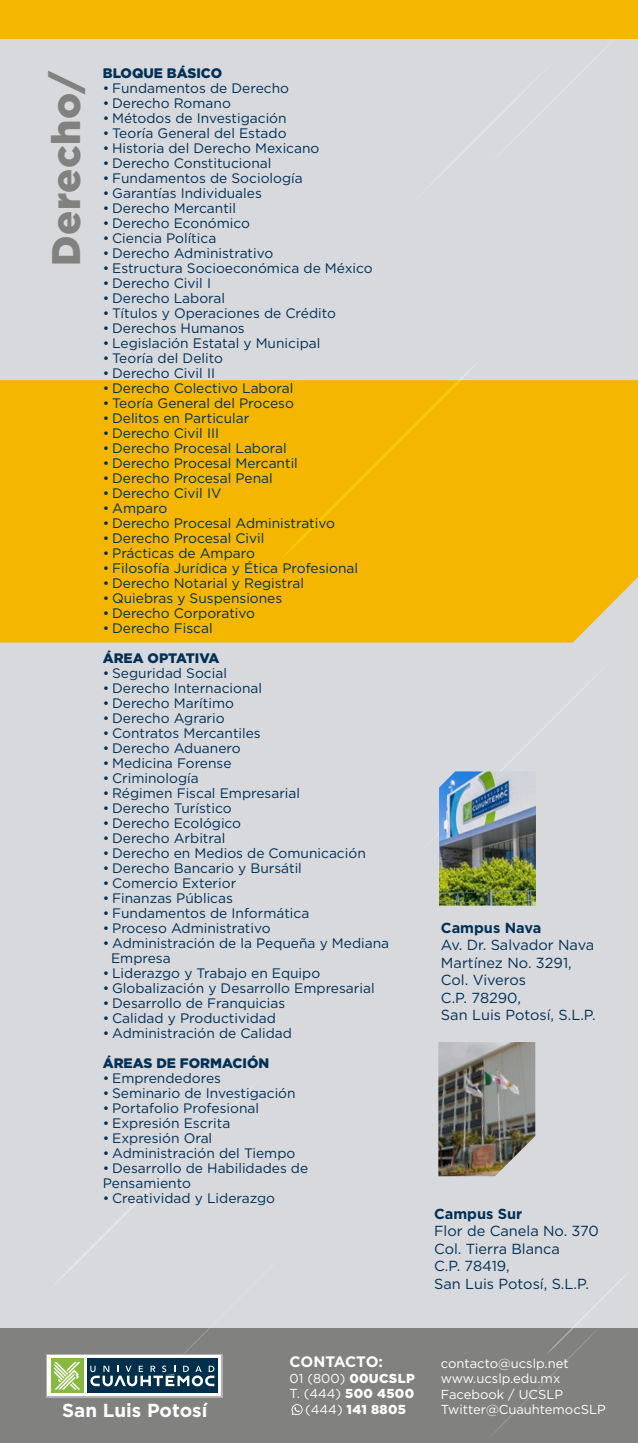
<style>
.page{position:relative;width:638px;height:1443px;background:#d7d9dd}
.page>*{position:absolute;margin:0;border:0;box-sizing:border-box;transform-origin:0 0}
.t1{font:900 39.88px "Gotham";letter-spacing:.015em;color:#818180}
.t2{font:700 18.88px "Gotham";color:#fff}
.t3{font:700 15.12px "Gotham";letter-spacing:-.02em;color:#fff}
.t4{font:14.5px/17.5px "Gotham";color:#003056}
.t5{font:700 14.5px "Gotham";color:#003056}
.t6{font:13.75px/15px "Gotham";color:#003056}
.t7{font:900 13.75px "Gotham";color:#003056}
.t8{font:13px/15.6px "Gotham";color:#fff}
.t9{font:900 13px/15.6px "Gotham";letter-spacing:.025em;color:#fff;text-align:center}
.s1{font-weight:400}
</style>
<div class="page">
<div style="left:0;top:380px;width:638px;height:262px;background:#f4b600"></div>
<div style="left:0;top:1328px;width:638px;height:115px;background:#818180"></div>
<svg style="left:492px;top:1275px;width:134px;height:160px"></svg>
<svg style="left:46px;top:1354px;width:176px;height:43px"></svg>
<div style="left:48px;top:1355px;width:173px;height:41px;background:linear-gradient(to right,#fff,#fff)"></div>
<div style="left:87px;top:1358px;width:131px;height:34px;background:#002f4c"></div>
<div style="left:51px;top:1358px;width:33px;height:34px;background:#87b83f"></div>
<svg style="left:54px;top:1362px;width:26px;height:27px"></svg>
<svg style="left:90px;top:1328px;width:133px;height:58px"></svg>
<svg style="left:292px;top:1404px;width:11px;height:11px"></svg>
<svg style="left:57px;top:1085px;width:197px;height:197px"></svg>
<svg style="left:279px;top:367px;width:202px;height:194px;background:#f2b80f"></svg>
<img style="left:439px;top:771px;width:97px;height:134px">
<img style="left:438px;top:1042px;width:97px;height:134px">
<div style="left:0;top:0;width:638px;height:39px;background:#f4b600"></div>
<h1 class="t1" style="left:39px;top:266px;width:199px;rotate:-90deg">Derecho/</h1>
<p class="t7" style="left:103px;top:64px;width:121px">BLOQUE BÁSICO</p>
<p class="t6" style="left:103px;top:80px;width:188px">• Fundamentos de Derecho</p>
<p class="t6" style="left:103px;top:95px;width:130px">• Derecho Romano</p>
<p class="t6" style="left:103px;top:110px;width:185px">• Métodos de Investigación</p>
<p class="t6" style="left:103px;top:125px;width:185px">• Teoría General del Estado</p>
<p class="t6" style="left:103px;top:140px;width:218px">• Historia del Derecho Mexicano</p>
<p class="t6" style="left:103px;top:155px;width:170px">• Derecho Constitucional</p>
<p class="t6" style="left:103px;top:170px;width:201px">• Fundamentos de Sociología</p>
<p class="t6" style="left:103px;top:185px;width:161px">• Garantías Individuales</p>
<p class="t6" style="left:103px;top:200px;width:135px">• Derecho Mercantil</p>
<p class="t6" style="left:103px;top:215px;width:149px">• Derecho Económico</p>
<p class="t6" style="left:103px;top:230px;width:115px">• Ciencia Política</p>
<p class="t6" style="left:103px;top:245px;width:172px">• Derecho Administrativo</p>
<p class="t6" style="left:103px;top:260px;width:271px">• Estructura Socioeconómica de México</p>
<p class="t6" style="left:103px;top:275px;width:110px">• Derecho Civil I</p>
<p class="t6" style="left:103px;top:290px;width:124px">• Derecho Laboral</p>
<p class="t6" style="left:103px;top:305px;width:235px">• Títulos y Operaciones de Crédito</p>
<p class="t6" style="left:103px;top:320px;width:143px">• Derechos Humanos</p>
<p class="t6" style="left:103px;top:335px;width:219px">• Legislación Estatal y Municipal</p>
<p class="t6" style="left:103px;top:350px;width:122px">• Teoría del Delito</p>
<p class="t6" style="left:103px;top:365px;width:114px">• Derecho Civil II</p>
<p class="t6" style="left:103px;top:380px;width:192px">• Derecho Colectivo Laboral</p>
<p class="t6" style="left:103px;top:395px;width:193px">• Teoría General del Proceso</p>
<p class="t6" style="left:103px;top:410px;width:148px">• Delitos en Particular</p>
<p class="t6" style="left:103px;top:425px;width:118px">• Derecho Civil III</p>
<p class="t6" style="left:103px;top:440px;width:185px">• Derecho Procesal Laboral</p>
<p class="t6" style="left:103px;top:455px;width:197px">• Derecho Procesal Mercantil</p>
<p class="t6" style="left:103px;top:470px;width:171px">• Derecho Procesal Penal</p>
<p class="t6" style="left:103px;top:485px;width:120px">• Derecho Civil IV</p>
<p class="t6" style="left:103px;top:500px;width:66px">• Amparo</p>
<p class="t6" style="left:103px;top:515px;width:234px">• Derecho Procesal Administrativo</p>
<p class="t6" style="left:103px;top:530px;width:163px">• Derecho Procesal Civil</p>
<p class="t6" style="left:103px;top:545px;width:154px">• Prácticas de Amparo</p>
<p class="t6" style="left:103px;top:560px;width:257px">• Filosofía Jurídica y Ética Profesional</p>
<p class="t6" style="left:103px;top:575px;width:203px">• Derecho Notarial y Registral</p>
<p class="t6" style="left:103px;top:590px;width:181px">• Quiebras y Suspensiones</p>
<p class="t6" style="left:103px;top:605px;width:154px">• Derecho Corporativo</p>
<p class="t6" style="left:103px;top:620px;width:111px">• Derecho Fiscal</p>
<p class="t7" style="left:103px;top:649px;width:118px">ÁREA OPTATIVA</p>
<p class="t6" style="left:103px;top:665px;width:126px">• Seguridad Social</p>
<p class="t6" style="left:103px;top:680px;width:161px">• Derecho Internacional</p>
<p class="t6" style="left:103px;top:695px;width:133px">• Derecho Marítimo</p>
<p class="t6" style="left:103px;top:710px;width:123px">• Derecho Agrario</p>
<p class="t6" style="left:103px;top:725px;width:159px">• Contratos Mercantiles</p>
<p class="t6" style="left:103px;top:740px;width:139px">• Derecho Aduanero</p>
<p class="t6" style="left:103px;top:755px;width:130px">• Medicina Forense</p>
<p class="t6" style="left:103px;top:770px;width:97px">• Criminología</p>
<p class="t6" style="left:103px;top:785px;width:199px">• Régimen Fiscal Empresarial</p>
<p class="t6" style="left:103px;top:800px;width:130px">• Derecho Turístico</p>
<p class="t6" style="left:103px;top:815px;width:140px">• Derecho Ecológico</p>
<p class="t6" style="left:103px;top:830px;width:124px">• Derecho Arbitral</p>
<p class="t6" style="left:103px;top:845px;width:264px">• Derecho en Medios de Comunicación</p>
<p class="t6" style="left:103px;top:860px;width:201px">• Derecho Bancario y Bursátil</p>
<p class="t6" style="left:103px;top:875px;width:135px">• Comercio Exterior</p>
<p class="t6" style="left:103px;top:890px;width:132px">• Finanzas Públicas</p>
<p class="t6" style="left:103px;top:905px;width:208px">• Fundamentos de Informática</p>
<p class="t6" style="left:103px;top:920px;width:169px">• Proceso Administrativo</p>
<p class="t6" style="left:111px;top:935px;width:280px;text-indent:-8px">• Administración de la Pequeña y Mediana<br>Empresa</p>
<p class="t6" style="left:103px;top:965px;width:219px">• Liderazgo y Trabajo en Equipo</p>
<p class="t6" style="left:103px;top:980px;width:273px">• Globalización y Desarrollo Empresarial</p>
<p class="t6" style="left:103px;top:995px;width:184px">• Desarrollo de Franquicias</p>
<p class="t6" style="left:103px;top:1010px;width:175px">• Calidad y Productividad</p>
<p class="t6" style="left:103px;top:1025px;width:191px">• Administración de Calidad</p>
<p class="t7" style="left:103px;top:1054px;width:168px">ÁREAS DE FORMACIÓN</p>
<p class="t6" style="left:103px;top:1070px;width:120px">• Emprendedores</p>
<p class="t6" style="left:103px;top:1085px;width:194px">• Seminario de Investigación</p>
<p class="t6" style="left:103px;top:1100px;width:158px">• Portafolio Profesional</p>
<p class="t6" style="left:103px;top:1115px;width:129px">• Expresión Escrita</p>
<p class="t6" style="left:103px;top:1130px;width:111px">• Expresión Oral</p>
<p class="t6" style="left:103px;top:1145px;width:194px">• Administración del Tiempo</p>
<p class="t6" style="left:103px;top:1160px;width:207px">• Desarrollo de Habilidades de<br>Pensamiento</p>
<p class="t6" style="left:103px;top:1190px;width:174px">• Creatividad y Liderazgo</p>
<p class="t5" style="left:441px;top:918px;width:102px">Campus Nava</p>
<p class="t4" style="left:441px;top:936px;width:156px">Av. Dr. Salvador Nava<br>Martínez No. 3291,<br>Col. Viveros<br>C.P. 78290,<br>San Luis Potosí, S.L.P.</p>
<p class="t5" style="left:434px;top:1204px;width:90px">Campus Sur</p>
<p class="t4" style="left:434px;top:1222px;width:166px">Flor de Canela No. 370<br>Col. Tierra Blanca<br>C.P. 78419,<br>San Luis Potosí, S.L.P.</p>
<h2 class="t2" style="left:62px;top:1397px;width:147px">San Luis Potosí</h2>
<p class="t3" style="left:290px;top:1351px;width:95px">CONTACTO:</p>
<p class="t9" style="left:290px;top:1370px;width:127px"><span class="s1">01 (800)</span> 00UCSLP<br><span class="s1">T. (444)</span> 500 4500 <span class="s1">(444)</span> 141 8805</p>
<p class="t8" style="left:441px;top:1354px;width:166px">contacto@ucslp.net www.ucslp.edu.mx<br>Facebook / UCSLP<br>Twitter@CuauhtemocSLP</p>
</div>
